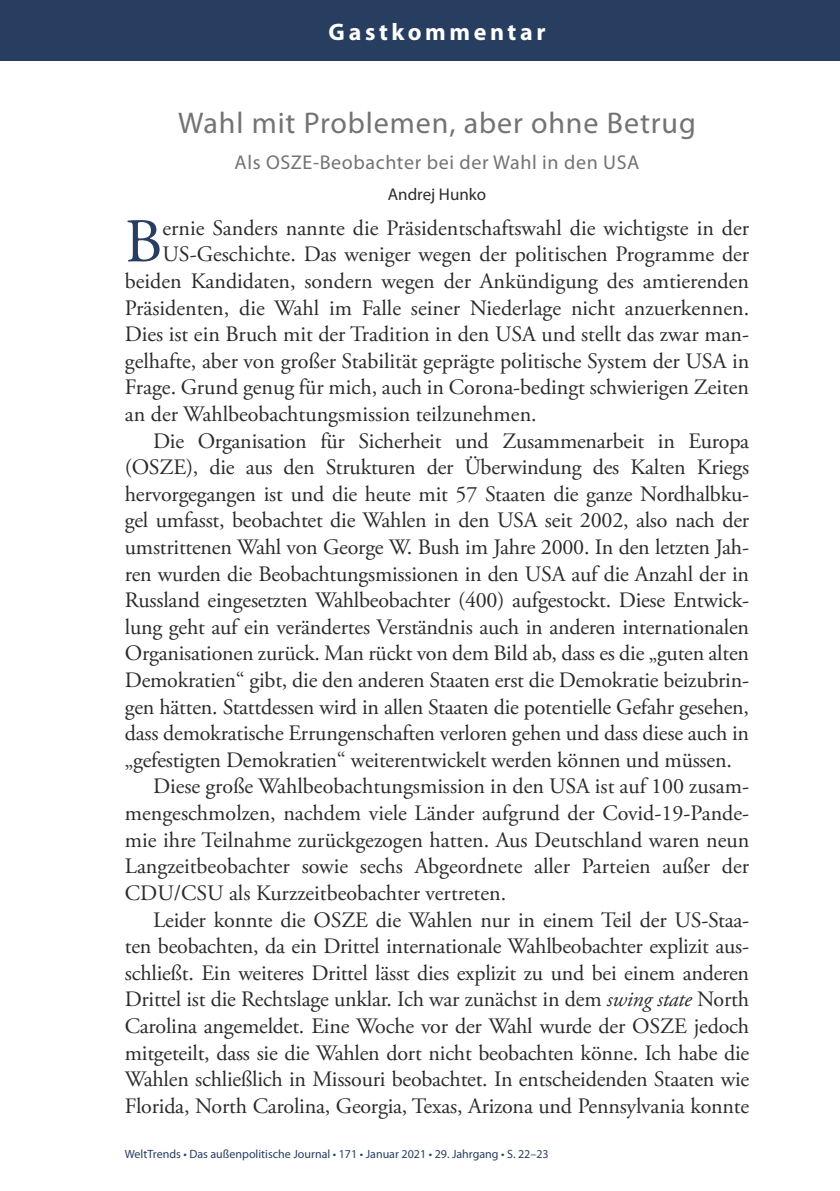
<style>
.page{position:relative;width:840px;height:1191px;background:#fff}
.page>*{position:absolute;margin:0;border:0;box-sizing:border-box;transform-origin:0 0}
.Initial{font:62.2px "Adobe Garamond Pro";color:#283e60}
.Titel_1{font:30px "Myriad Pro";letter-spacing:.03em;color:#727372}
.t1{font:700 24px "Myriad Pro";letter-spacing:.15em;color:#fff}
.Fließtext_Enzug{font:22px/26.6px "Adobe Garamond Pro";letter-spacing:-.01em;color:#2b2b2a;text-align:justify}
.Initial-2{font:22px "Adobe Garamond Pro";color:#2b2b2a}
.Titel_2{font:20px "Myriad Pro";letter-spacing:.03em;color:#727372}
.Autor{font:17px "Myriad Pro";color:#2b2b2a}
.Rand_rechts{font:12px "Myriad Pro";color:#283e60}
.s1{font-style:italic}
</style>
<div class="page">
<div style="left:0;top:0;width:839px;height:61px;background:#283e60"></div>
<p class="t1" style="left:328px;top:16px;width:218px">Gastkommentar</p>
<p class="Titel_1" style="left:178px;top:105px;width:519px">Wahl mit Problemen, aber ohne Betrug</p>
<p class="Titel_2" style="left:234px;top:150px;width:406px">Als OSZE-Beobachter bei der Wahl in den USA</p>
<p class="Autor" style="left:387px;top:184px;width:100px">Andrej Hunko</p>
<p class="Initial" style="left:125px;top:204px;width:39px">B</p>
<p class="Initial-2" style="left:162px;top:214px;width:588px">ernie Sanders nannte die Präsidentschaftswahl die wichtigste in der</p>
<p class="Initial-2" style="left:162px;top:241px;width:588px">US-Geschichte. Das weniger wegen der politischen Programme der</p>
<p class="Initial-2" style="left:125px;top:268px;width:625px">beiden Kandidaten, sondern wegen der Ankündigung des amtierenden</p>
<p class="Initial-2" style="left:125px;top:294px;width:625px">Präsidenten, die Wahl im Falle seiner Niederlage nicht anzuerkennen.</p>
<p class="Initial-2" style="left:125px;top:321px;width:625px">Dies ist ein Bruch mit der Tradition in den USA und stellt das zwar man-</p>
<p class="Initial-2" style="left:125px;top:347px;width:625px">gelhafte, aber von großer Stabilität geprägte politische System der USA in</p>
<p class="Initial-2" style="left:125px;top:374px;width:625px">Frage. Grund genug für mich, auch in Corona-bedingt schwierigen Zeiten</p>
<p class="Initial-2" style="left:125px;top:401px;width:413px">an der Wahlbeobachtungsmission teilzunehmen.</p>
<p class="Fließtext_Enzug" style="left:125px;top:428px;width:625px;text-indent:28px">Die Organisation für Sicherheit und Zusammenarbeit in Europa (OSZE), die aus den Strukturen der Überwindung des Kalten Kriegs hervorgegangen ist und die heute mit 57 Staaten die ganze Nordhalbku&shy;gel umfasst, beobachtet die Wahlen in den USA seit 2002, also nach der umstrittenen Wahl von George W. Bush im Jahre 2000. In den letzten Jah&shy;ren wurden die Beobachtungsmissionen in den USA auf die Anzahl der in Russland eingesetzten Wahlbeobachter (400) aufgestockt. Diese Entwick&shy;lung geht auf ein verändertes Verständnis auch in anderen internationalen Organisationen zurück. Man rückt von dem Bild ab, dass es die „guten alten Demokratien“ gibt, die den anderen Staaten erst die Demokratie beizubrin&shy;gen hätten. Stattdessen wird in allen Staaten die potentielle Gefahr gesehen, dass demokratische Errungenschaften verloren gehen und dass diese auch in „gefestigten Demokratien“ weiterentwickelt werden können und müssen.</p>
<p class="Fließtext_Enzug" style="left:125px;top:774px;width:625px;text-indent:28px">Diese große Wahlbeobachtungsmission in den USA ist auf 100 zusam&shy;mengeschmolzen, nachdem viele Länder aufgrund der Covid-19-Pande&shy;mie ihre Teilnahme zurückgezogen hatten. Aus Deutschland waren neun Langzeitbeobachter sowie sechs Abgeordnete aller Parteien außer der CDU/CSU als Kurzzeitbeobachter vertreten.</p>
<p class="Fließtext_Enzug" style="left:125px;top:907px;width:625px;text-indent:28px">Leider konnte die OSZE die Wahlen nur in einem Teil der US-Staa&shy;ten beobachten, da ein Drittel internationale Wahlbeobachter explizit aus&shy;schließt. Ein weiteres Drittel lässt dies explizit zu und bei einem anderen Drittel ist die Rechtslage unklar. Ich war zunächst in dem <span class="s1">swing state</span> North Carolina angemeldet. Eine Woche vor der Wahl wurde der OSZE jedoch mitgeteilt, dass sie die Wahlen dort nicht beobachten könne. Ich habe die Wahlen schließlich in Missouri beobachtet. In entscheidenden Staaten wie Florida, North Carolina, Georgia, Texas, Arizona und Pennsylvania konnte</p>
<p class="Rand_rechts" style="left:125px;top:1146px;width:425px">WeltTrends • Das außenpolitische Journal • 171 • Januar 2021 • 29. Jahrgang • S. 22–23</p>
</div>
